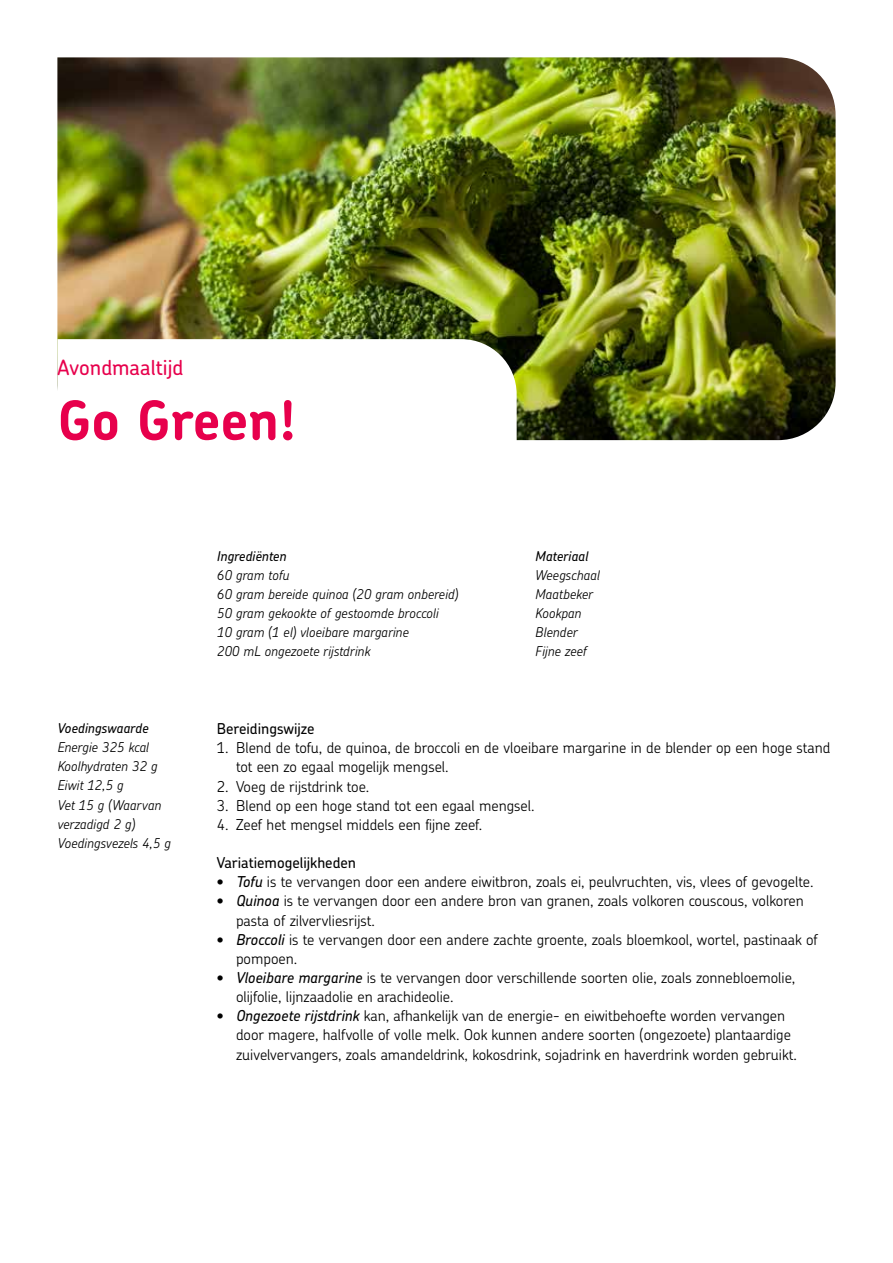
<style>
.page{position:relative;width:893px;height:1263px;background:#fff}
.page>*{position:absolute;margin:0;border:0;box-sizing:border-box;transform-origin:0 0}
.t1{font:700 54px "Chevin Pro";color:#e7004c}
.t2{font:500 21px "Chevin Pro";color:#e7004c}
.t3{font:300 15px/19.2px "Chevin Pro";color:#000}
.t4{font:500 15px "Chevin Pro";color:#000}
.t5{font:italic 300 13.5px/19.2px "Chevin Pro";color:#000}
.t6{font:italic 500 13.5px "Chevin Pro";color:#000}
.s1{font-weight:500;font-style:italic}
</style>
<div class="page">
<img style="left:57px;top:57px;width:779px;height:383px">
<svg style="left:57px;top:339px;width:460px;height:102px"></svg>
<h2 class="t2" style="left:57px;top:353px;width:128px">Avondmaaltijd</h2>
<h1 class="t1" style="left:57px;top:385px;width:240px">Go Green!</h1>
<p class="t6" style="left:217px;top:547px;width:71px">Ingrediënten</p>
<p class="t5" style="left:217px;top:565px;width:243px">60 gram tofu<br>60 gram bereide quinoa (20 gram onbereid)<br>50 gram gekookte of gestoomde broccoli<br>10 gram (1 el) vloeibare margarine<br>200 mL ongezoete rijstdrink</p>
<p class="t6" style="left:535px;top:547px;width:54px">Materiaal</p>
<p class="t5" style="left:535px;top:565px;width:66px">Weegschaal<br>Maatbeker<br>Kookpan<br>Blender<br>Fijne zeef</p>
<p class="t6" style="left:57px;top:719px;width:93px">Voedingswaarde</p>
<p class="t5" style="left:57px;top:737px;width:115px">Energie 325 kcal<br>Koolhydraten 32 g<br>Eiwit 12,5 g<br>Vet 15 g (Waarvan verzadigd 2 g)<br>Voedingsvezels 4,5 g</p>
<p class="t4" style="left:217px;top:719px;width:99px">Bereidingswijze</p>
<p class="t3" style="left:236px;top:738px;width:596px;text-indent:-19px">1. Blend de tofu, de quinoa, de broccoli en de vloeibare margarine in de blender op een hoge stand tot een zo egaal mogelijk mengsel.</p>
<p class="t3" style="left:217px;top:776px;width:154px">2. Voeg de rijstdrink toe.</p>
<p class="t3" style="left:217px;top:795px;width:319px">3. Blend op een hoge stand tot een egaal mengsel.</p>
<p class="t3" style="left:217px;top:814px;width:267px">4. Zeef het mengsel middels een fijne zeef.</p>
<p class="t4" style="left:217px;top:853px;width:141px">Variatiemogelijkheden</p>
<p class="t3" style="left:217px;top:872px;width:598px">• <span class="s1">Tofu</span> is te vervangen door een andere eiwitbron, zoals ei, peulvruchten, vis, vlees of gevogelte.</p>
<p class="t3" style="left:236px;top:891px;width:569px;text-indent:-19px">• <span class="s1">Quinoa</span> is te vervangen door een andere bron van granen, zoals volkoren couscous, volkoren pasta of zilvervliesrijst.</p>
<p class="t3" style="left:236px;top:929px;width:583px;text-indent:-19px">• <span class="s1">Broccoli</span> is te vervangen door een andere zachte groente, zoals bloemkool, wortel, pastinaak of pompoen.</p>
<p class="t3" style="left:236px;top:967px;width:561px;text-indent:-19px">• <span class="s1">Vloeibare margarine</span> is te vervangen door verschillende soorten olie, zoals zonnebloemolie, olijfolie, lijnzaadolie en arachideolie.</p>
<p class="t3" style="left:236px;top:1006px;width:562px;text-indent:-19px">• <span class="s1">Ongezoete rijstdrink</span> kan, afhankelijk van de energie- en eiwitbehoefte worden vervangen door magere, halfvolle of volle melk. Ook kunnen andere soorten (ongezoete) plantaardige zuivelvervangers, zoals amandeldrink, kokosdrink, sojadrink en haverdrink worden gebruikt.</p>
</div>
